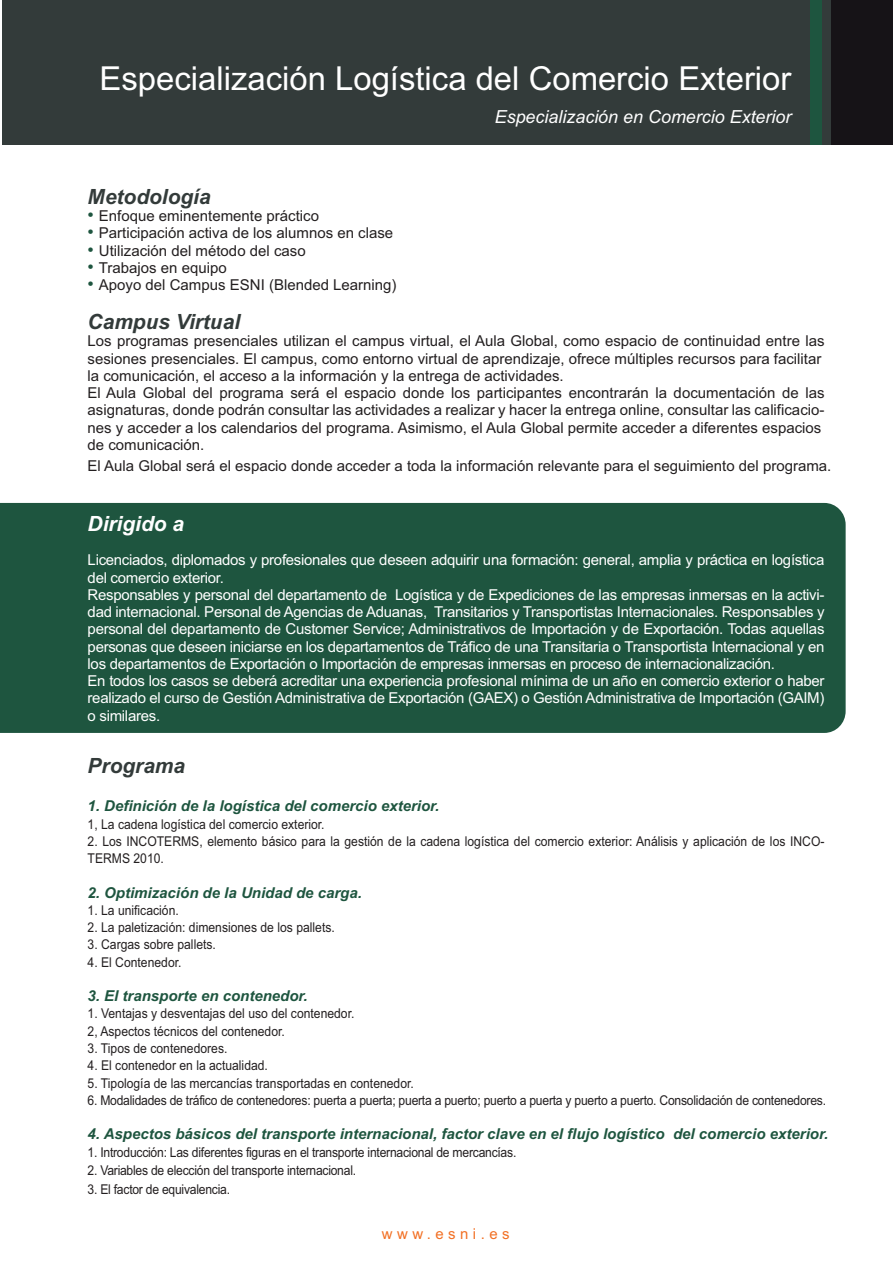
<style>
.page{position:relative;width:893px;height:1263px;background:#fff}
.page>*{position:absolute;margin:0;border:0;box-sizing:border-box;transform-origin:0 0}
.t1{font:33px "Arial";color:#fff}
.t2{font:italic 700 21px "Arial";color:#333b3a}
.t3{font:italic 700 21px "Arial";color:#fff}
.t4{font:italic 18px "Arial";color:#fff}
.t5{font:15px/17.2px "Arial";letter-spacing:-.02em;color:#fff}
.t6{font:15px/17.2px "Arial";color:#231f20}
.t7{font:italic 700 15px "Arial";color:#1e553f}
.t8{font:15px "Arial";letter-spacing:.3em;color:#f27024}
.t9{font:13.5px/17.2px "Arial";color:#231f20;scale:.9 1}
.t10{font:13.5px "Arial";letter-spacing:-.02em;color:#231f20;scale:.9 1}
.s1{font-size:18px;color:#1e553f}
</style>
<div class="page">
<div style="left:2px;top:0;width:891px;height:144px;background:#333b3a"></div>
<div style="left:831px;top:0;width:62px;height:144px;background:#161317"></div>
<div style="left:810px;top:0;width:11px;height:144px;background:#1e553f"></div>
<div style="left:0;top:503px;width:846px;height:230px;background:#1e553f"></div>
<h1 class="t1" style="left:100px;top:57px;width:693px">Especialización Logística del Comercio Exterior</h1>
<p class="t4" style="left:495px;top:105px;width:298px">Especialización en Comercio Exterior</p>
<h2 class="t2" style="left:88px;top:183px;width:125px">Metodología</h2>
<p class="t6" style="left:88px;top:207px;width:233px"><span class="s1">•</span> Enfoque eminentemente práctico</p>
<p class="t6" style="left:88px;top:225px;width:307px"><span class="s1">•</span> Participación activa de los alumnos en clase</p>
<p class="t6" style="left:88px;top:242px;width:220px"><span class="s1">•</span> Utilización del método del caso</p>
<p class="t6" style="left:88px;top:259px;width:141px"><span class="s1">•</span> Trabajos en equipo</p>
<p class="t6" style="left:88px;top:276px;width:310px"><span class="s1">•</span> Apoyo del Campus ESNI (Blended Learning)</p>
<h2 class="t2" style="left:88px;top:308px;width:154px">Campus Virtual</h2>
<p class="t6" style="left:88px;top:333px;width:738px">Los programas presenciales utilizan el campus virtual, el Aula Global, como espacio de continuidad entre las sesiones presenciales. El campus, como entorno virtual de aprendizaje, ofrece múltiples recursos para facilitar la comunicación, el acceso a la información y la entrega de actividades.<br>El Aula Global del programa será el espacio donde los participantes encontrarán la documentación de las asignaturas, donde podrán consultar las actividades a realizar y hacer la entrega online, consultar las calificacio&shy;nes y acceder a los calendarios del programa. Asimismo, el Aula Global permite acceder a diferentes espacios de comunicación.</p>
<p class="t6" style="left:88px;top:457px;width:745px">El Aula Global será el espacio donde acceder a toda la información relevante para el seguimiento del programa.</p>
<h2 class="t3" style="left:88px;top:510px;width:98px">Dirigido a</h2>
<p class="t5" style="left:88px;top:552px;width:738px">Licenciados, diplomados y profesionales que deseen adquirir una formación: general, amplia y práctica en logística del comercio exterior.<br>Responsables y personal del departamento de Logística y de Expediciones de las empresas inmersas en la activi&shy;dad internacional. Personal de Agencias de Aduanas, Transitarios y Transportistas Internacionales. Responsables y personal del departamento de Customer Service; Administrativos de Importación y de Exportación. Todas aquellas personas que deseen iniciarse en los departamentos de Tráfico de una Transitaria o Transportista Internacional y en los departamentos de Exportación o Importación de empresas inmersas en proceso de internacionalización.<br>En todos los casos se deberá acreditar una experiencia profesional mínima de un año en comercio exterior o haber realizado el curso de Gestión Administrativa de Exportación (GAEX) o Gestión Administrativa de Importación (GAIM) o similares.</p>
<h2 class="t2" style="left:88px;top:752px;width:99px">Programa</h2>
<p class="t7" style="left:88px;top:796px;width:353px">1. Definición de la logística del comercio exterior.</p>
<p class="t9" style="left:88px;top:815px;width:265px">1, La cadena logística del comercio exterior.</p>
<p class="t9" style="left:88px;top:833px;width:820px">2. Los INCOTERMS, elemento básico para la gestión de la cadena logística del comercio exterior: Análisis y aplicación de los INCO-<br>TERMS 2010.</p>
<p class="t7" style="left:88px;top:883px;width:276px">2. Optimización de la Unidad de carga.</p>
<p class="t9" style="left:88px;top:902px;width:103px">1. La unificación.</p>
<p class="t9" style="left:88px;top:919px;width:276px">2. La paletización: dimensiones de los pallets.</p>
<p class="t9" style="left:88px;top:936px;width:144px">3. Cargas sobre pallets.</p>
<p class="t9" style="left:88px;top:953px;width:106px">4. El Contenedor.</p>
<p class="t7" style="left:88px;top:986px;width:222px">3. El transporte en contenedor.</p>
<p class="t9" style="left:88px;top:1005px;width:298px">1. Ventajas y desventajas del uso del contenedor.<br>2, Aspectos técnicos del contenedor.</p>
<p class="t9" style="left:88px;top:1040px;width:157px">3. Tipos de contenedores.</p>
<p class="t9" style="left:88px;top:1057px;width:202px">4. El contenedor en la actualidad.</p>
<p class="t9" style="left:88px;top:1074px;width:364px">5. Tipología de las mercancías transportadas en contenedor.</p>
<p class="t10" style="left:88px;top:1091px;width:822px">6. Modalidades de tráfico de contenedores: puerta a puerta; puerta a puerto; puerto a puerta y puerto a puerto. Consolidación de contenedores.</p>
<p class="t7" style="left:88px;top:1124px;width:742px">4. Aspectos básicos del transporte internacional, factor clave en el flujo logístico del comercio exterior.</p>
<p class="t10" style="left:88px;top:1143px;width:478px">1. Introducción: Las diferentes figuras en el transporte internacional de mercancías.</p>
<p class="t10" style="left:88px;top:1162px;width:300px">2. Variables de elección del transporte internacional.</p>
<p class="t10" style="left:88px;top:1180px;width:160px">3. El factor de equivalencia.</p>
<p class="t8" style="left:382px;top:1223px;width:129px">www.esni.es</p>
</div>
